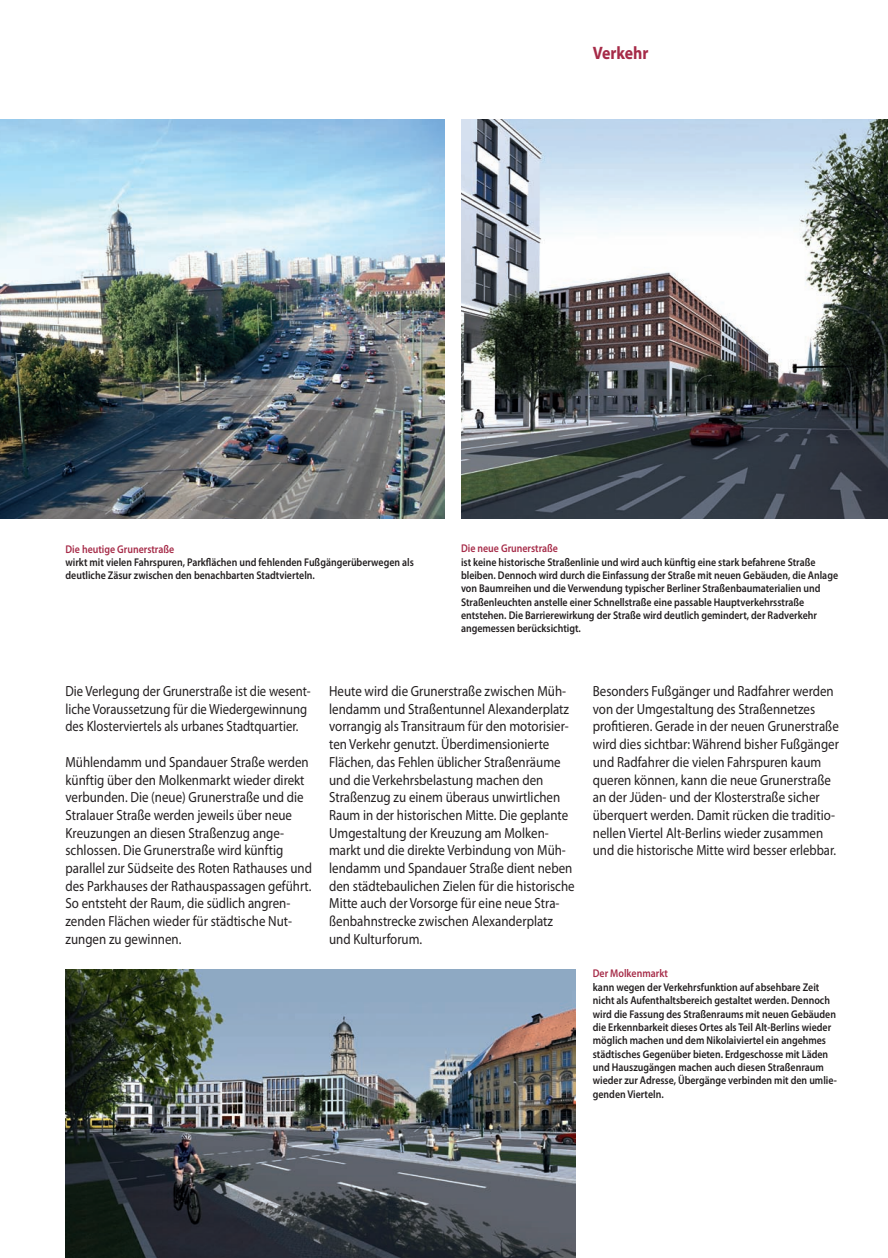
<style>
.page{position:relative;width:888px;height:1258px;background:#fff}
.page>*{position:absolute;margin:0;border:0;box-sizing:border-box;transform-origin:0 0}
.t1{font:700 18px "Myriad Pro";color:#a62b48;scale:.88 1}
.t2{font:14.7px/17.7px "Myriad Pro";color:#231f20;scale:.88 1}
.t3{font:14.7px/17.7px "Myriad Pro";color:#231f20;scale:.86 1}
.t4{font:600 11.25px/13.4px "Myriad Pro";color:#231f20;scale:.88 1}
.t5{font:600 11.25px "Myriad Pro";color:#a62b48;scale:.88 1}
</style>
<div class="page">
<img style="left:461px;top:119px;width:427px;height:400px">
<img style="left:0;top:119px;width:444px;height:400px">
<img style="left:66px;top:969px;width:510px;height:289px">
<p class="t1" style="left:593px;top:41px;width:65px">Verkehr</p>
<p class="t5" style="left:66px;top:542px;width:125px">Die heutige Grunerstraße</p>
<p class="t4" style="left:66px;top:555px;width:397px">wirkt mit vielen Fahrspuren, Parkflächen und fehlenden Fußgängerüberwegen als deutliche Zäsur zwischen den benachbarten Stadtvierteln.</p>
<p class="t5" style="left:461px;top:541px;width:112px">Die neue Grunerstraße</p>
<p class="t4" style="left:461px;top:555px;width:430px">ist keine historische Straßenlinie und wird auch künftig eine stark befahrene Straße bleiben. Dennoch wird durch die Einfassung der Straße mit neuen Gebäuden, die Anlage von Baumreihen und die Verwendung typischer Berliner Straßenbaumaterialien und Straßenleuchten anstelle einer Schnellstraße eine passable Hauptverkehrsstraße entstehen. Die Barrierewirkung der Straße wird deutlich gemindert, der Radverkehr angemessen berücksichtigt.</p>
<p class="t3" style="left:66px;top:682px;width:287px">Die Verlegung der Grunerstraße ist die wesent&shy;liche Voraussetzung für die Wiedergewinnung des Klosterviertels als urbanes Stadtquartier.</p>
<p class="t2" style="left:66px;top:753px;width:282px">Mühlendamm und Spandauer Straße werden künftig über den Molkenmarkt wieder direkt verbunden. Die (neue) Grunerstraße und die Stralauer Straße werden jeweils über neue Kreuzungen an diesen Straßenzug ange&shy;schlossen. Die Grunerstraße wird künftig parallel zur Südseite des Roten Rathauses und des Parkhauses der Rathauspassagen geführt.<br>So entsteht der Raum, die südlich angren&shy;zenden Flächen wieder für städtische Nut&shy;zungen zu gewinnen.</p>
<p class="t2" style="left:329px;top:682px;width:281px">Heute wird die Grunerstraße zwischen Müh&shy;lendamm und Straßentunnel Alexanderplatz vorrangig als Transitraum für den motorisier&shy;ten Verkehr genutzt. Überdimensionierte Flächen, das Fehlen üblicher Straßenräume und die Verkehrsbelastung machen den Straßenzug zu einem überaus unwirtlichen Raum in der historischen Mitte. Die geplante Umgestaltung der Kreuzung am Molken&shy;markt und die direkte Verbindung von Müh&shy;lendamm und Spandauer Straße dient neben den städtebaulichen Zielen für die historische Mitte auch der Vorsorge für eine neue Stra&shy;ßenbahnstrecke zwischen Alexanderplatz und Kulturforum.</p>
<p class="t2" style="left:593px;top:682px;width:281px">Besonders Fußgänger und Radfahrer werden von der Umgestaltung des Straßennetzes profitieren. Gerade in der neuen Grunerstraße wird dies sichtbar: Während bisher Fußgänger und Radfahrer die vielen Fahrspuren kaum queren können, kann die neue Grunerstraße an der Jüden- und der Klosterstraße sicher überquert werden. Damit rücken die traditio&shy;nellen Viertel Alt-Berlins wieder zusammen und die historische Mitte wird besser erlebbar.</p>
<p class="t5" style="left:593px;top:966px;width:87px">Der Molkenmarkt</p>
<p class="t4" style="left:593px;top:980px;width:279px">kann wegen der Verkehrsfunktion auf absehbare Zeit nicht als Aufenthaltsbereich gestaltet werden. Dennoch wird die Fassung des Straßenraums mit neuen Gebäuden die Erkennbarkeit dieses Ortes als Teil Alt-Berlins wieder möglich machen und dem Nikolaiviertel ein angehmes städtisches Gegenüber bieten. Erdgeschosse mit Läden und Hauszugängen machen auch diesen Straßenraum wieder zur Adresse, Übergänge verbinden mit den umlie&shy;genden Vierteln.</p>
</div>
